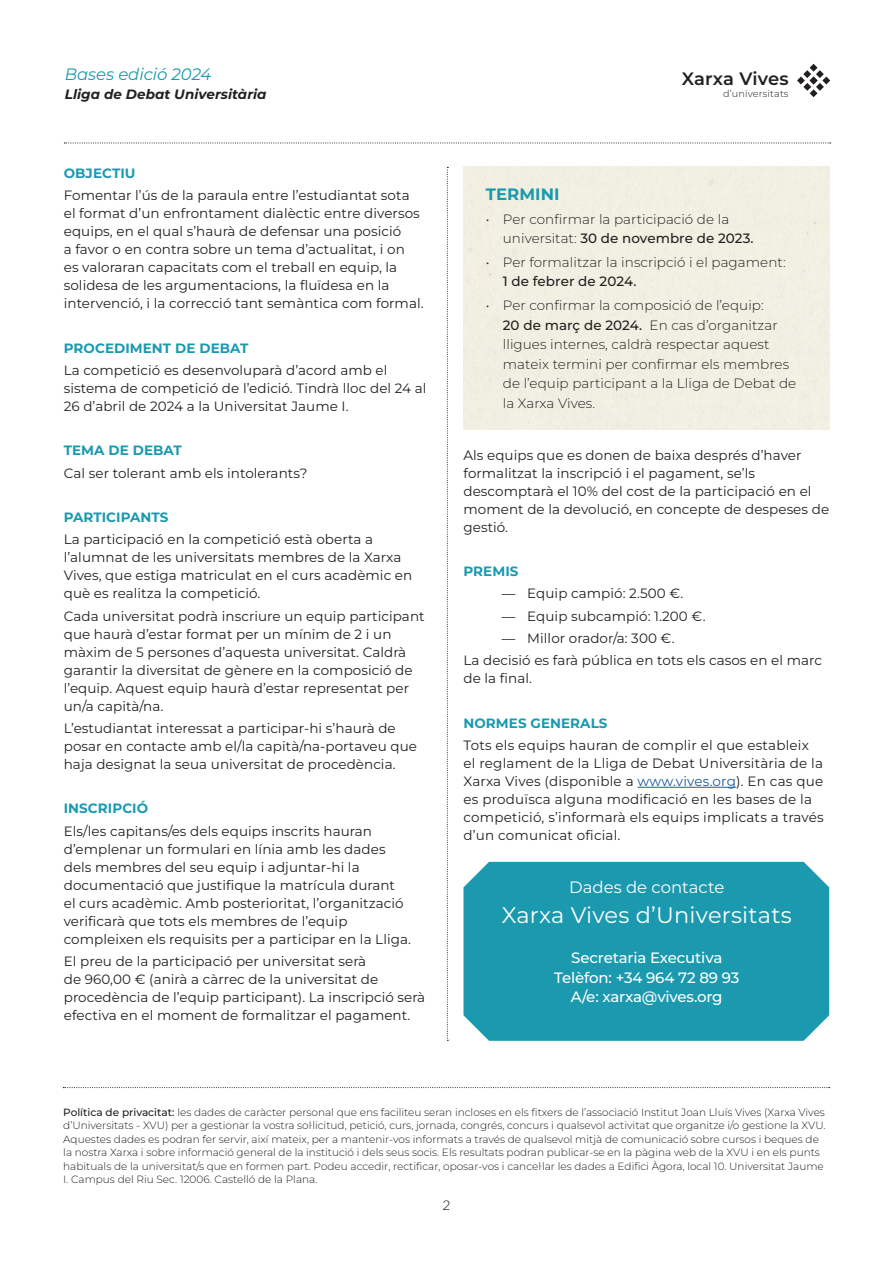
<style>
.page{position:relative;width:893px;height:1263px;background:#fff}
.page>*{position:absolute;margin:0;border:0;box-sizing:border-box;transform-origin:0 0}
.t1{font:22.5px "Montserrat";letter-spacing:.01em;color:#fff}
.t2{font:600 17.85px "Montserrat";color:#231f20}
.t3{font:16.5px "Montserrat";color:#fff}
.t4{font:italic 16.5px "Montserrat";letter-spacing:-.005em;color:#1a99af}
.t5{font:700 16.5px "Montserrat";letter-spacing:.005em;color:#1a99af}
.t6{font:500 15px "Montserrat";letter-spacing:-.01em;color:#fff}
.t7{font:13.5px/18px "Montserrat";letter-spacing:.005em;color:#231f20}
.t8{font:300 13.5px/19.5px "Montserrat";letter-spacing:.005em;color:#231f20}
.t9{font:700 13.5px "Montserrat";letter-spacing:.005em;color:#1a99af}
.t10{font:italic 700 13.5px "Montserrat";letter-spacing:.005em;color:#231f20}
.t11{font:300 13.5px "Gotham";color:#231f20}
.t12{font:300 10.5px/13.5px "Montserrat";color:#231f20}
.t13{font:300 9.6px "Montserrat";letter-spacing:.015em;color:#231f20}
.s1{font-weight:500}
.s2{font-family:"Adobe Caslon Pro"}
.s3{color:#175d9e}
</style>
<div class="page">
<div style="left:463px;top:862px;width:366px;height:179px;background:#1a99af"></div>
<hr style="left:638px;top:787px;width:98px;height:1px;background:#175d9e">
<svg style="left:447px;top:167px;width:1px;height:874px"></svg>
<svg style="left:63px;top:1087px;width:767px;height:1px"></svg>
<svg style="left:64px;top:142px;width:767px;height:1px"></svg>
<svg style="left:797px;top:64px;width:33px;height:33px"></svg>
<p class="t4" style="left:65px;top:63px;width:148px">Bases edició 2024</p>
<p class="t10" style="left:65px;top:85px;width:203px">Lliga de Debat Universitària</p>
<p class="t9" style="left:64px;top:164px;width:73px">OBJECTIU</p>
<p class="t7" style="left:64px;top:186px;width:361px">Fomentar l’ús de la paraula entre l’estudiantat sota el format d’un enfrontament dialèctic entre diversos equips, en el qual s’haurà de defensar una posició<br>a favor o en contra sobre un tema d’actualitat, i on<br>es valoraran capacitats com el treball en equip, la solidesa de les argumentacions, la fluïdesa en la intervenció, i la correcció tant semàntica com formal.</p>
<p class="t9" style="left:64px;top:339px;width:186px">PROCEDIMENT DE DEBAT</p>
<p class="t7" style="left:64px;top:361px;width:364px">La competició es desenvoluparà d’acord amb el sistema de competició de l’edició. Tindrà lloc del 24 al<br>26 d’abril de 2024 a la Universitat Jaume I.</p>
<p class="t9" style="left:64px;top:442px;width:120px">TEMA DE DEBAT</p>
<p class="t7" style="left:64px;top:463px;width:245px">Cal ser tolerant amb els intolerants?</p>
<p class="t9" style="left:64px;top:508px;width:106px">PARTICIPANTS</p>
<p class="t7" style="left:64px;top:530px;width:350px">La participació en la competició està oberta a l’alumnat de les universitats membres de la Xarxa Vives, que estiga matriculat en el curs acadèmic en què es realitza la competició.</p>
<p class="t7" style="left:64px;top:606px;width:362px">Cada universitat podrà inscriure un equip participant que haurà d’estar format per un mínim de 2 i un màxim de 5 persones d’aquesta universitat. Caldrà garantir la diversitat de gènere en la composició de l’equip. Aquest equip haurà d’estar representat per un/a capità/na.</p>
<p class="t7" style="left:64px;top:719px;width:355px">L’estudiantat interessat a participar-hi s’haurà de posar en contacte amb el/la capità/na-portaveu que haja designat la seua universitat de procedència.</p>
<p class="t9" style="left:64px;top:799px;width:86px">INSCRIPCIÓ</p>
<p class="t7" style="left:64px;top:821px;width:349px">Els/les capitans/es dels equips inscrits hauran d’emplenar un formulari en línia amb les dades dels membres del seu equip i adjuntar-hi la documentació que justifique la matrícula durant<br>el curs acadèmic. Amb posterioritat, l’organització verificarà que tots els membres de l’equip compleixen els requisits per a participar en la Lliga.</p>
<p class="t7" style="left:64px;top:952px;width:363px">El preu de la participació per universitat serà<br>de 960,00 € (anirà a càrrec de la universitat de procedència de l’equip participant). La inscripció serà efectiva en el moment de formalitzar el pagament.</p>
<p class="t2" style="left:682px;top:67px;width:108px">Xarxa Vives</p>
<p class="t13" style="left:723px;top:87px;width:67px">d’universitats</p>
<p class="t5" style="left:486px;top:183px;width:75px">TERMINI</p>
<p class="t8" style="left:503px;top:209px;width:252px;text-indent:-17px">• Per confirmar la participació de la universitat: <span class="s1">30 de novembre de 2023.</span></p>
<p class="t8" style="left:503px;top:252px;width:284px;text-indent:-17px">• Per formalitzar la inscripció i el pagament:<br><span class="s1">1 de febrer de 2024.</span></p>
<p class="t8" style="left:503px;top:295px;width:295px;text-indent:-17px">• Per confirmar la composició de l’equip:<br><span class="s1">20 de març de 2024.</span> En cas d’organitzar lligues internes, caldrà respectar aquest mateix termini per confirmar els membres de l’equip participant a la Lliga de Debat de la Xarxa Vives.</p>
<p class="t7" style="left:463px;top:445px;width:367px">Als equips que es donen de baixa després d’haver formalitzat la inscripció i el pagament, se’ls descomptarà el 10% del cost de la participació en el moment de la devolució, en concepte de despeses de gestió.</p>
<p class="t9" style="left:463px;top:562px;width:56px">PREMIS</p>
<p class="t7" style="left:502px;top:584px;width:183px"><span class="s2">—</span> Equip campió: 2.500 €.</p>
<p class="t7" style="left:502px;top:606px;width:205px"><span class="s2">—</span> Equip subcampió: 1.200 €.</p>
<p class="t7" style="left:502px;top:629px;width:174px"><span class="s2">—</span> Millor orador/a: 300 €.</p>
<p class="t7" style="left:463px;top:651px;width:360px">La decisió es farà pública en tots els casos en el marc de la final.</p>
<p class="t9" style="left:463px;top:714px;width:145px">NORMES GENERALS</p>
<p class="t7" style="left:463px;top:736px;width:362px">Tots els equips hauran de complir el que estableix el reglament de la Lliga de Debat Universitària de la Xarxa Vives (disponible a <span class="s3">www.vives.org</span>). En cas que es produïsca alguna modificació en les bases de la competició, s’informarà els equips implicats a través d’un comunicat oficial.</p>
<p class="t3" style="left:569px;top:876px;width:157px">Dades de contacte</p>
<p class="t1" style="left:502px;top:899px;width:291px">Xarxa Vives d’Universitats</p>
<p class="t6" style="left:571px;top:948px;width:153px">Secretaria Executiva</p>
<p class="t6" style="left:554px;top:967px;width:187px">Telèfon: +34 964 72 89 93</p>
<p class="t6" style="left:571px;top:987px;width:153px">A/e: xarxa@vives.org</p>
<p class="t12" style="left:63px;top:1105px;width:764px"><span class="s1">Política de privacitat:</span> les dades de caràcter personal que ens faciliteu seran incloses en els fitxers de l’associació Institut Joan Lluís Vives (Xarxa Vives d’Universitats - XVU) per a gestionar la vostra sol·licitud, petició, curs, jornada, congrés, concurs i qualsevol activitat que organitze i/o gestione la XVU.<br>Aquestes dades es podran fer servir, així mateix, per a mantenir-vos informats a través de qualsevol mitjà de comunicació sobre cursos i beques de la nostra Xarxa i sobre informació general de la institució i dels seus socis. Els resultats podran publicar-se en la pàgina web de la XVU i en els punts habituals de la universitat/s que en formen part. Podeu accedir, rectificar, oposar-vos i cancel·lar les dades a Edifici Àgora, local 10. Universitat Jaume I. Campus del Riu Sec. 12006. Castelló de la Plana.</p>
<p class="t11" style="left:442px;top:1197px;width:9px">2</p>
</div>
